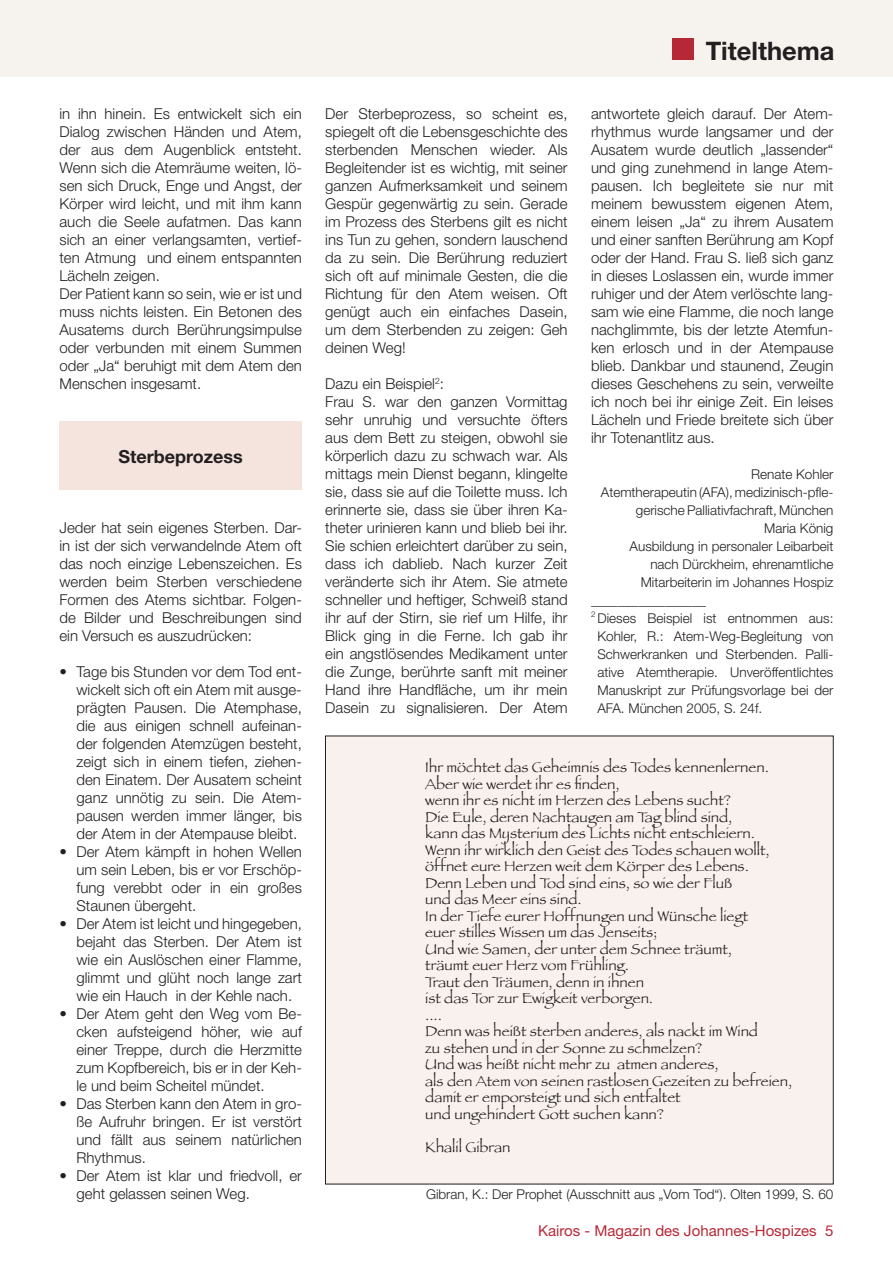
<style>
.page{position:relative;width:893px;height:1263px;background:#fff}
.page>*{position:absolute;margin:0;border:0;box-sizing:border-box;transform-origin:0 0}
.t1{font:700 25.5px "Helvetica Neue";color:#231f20}
.t2{font:700 18px "Helvetica Neue";color:#231f20}
.t3{font:300 15px/18px "Helvetica Neue";color:#231f20;text-align:justify}
.t4{font:15px/16.5px "Papyrus";color:#231f20}
.t5{font:15px "Helvetica Neue";color:#b72837}
.t6{font:300 13.5px/18px "Helvetica Neue";color:#231f20;text-align:right}
.t7{font:300 7.8px "Helvetica Neue";color:#231f20}
</style>
<div class="page">
<div style="left:0;top:0;width:893px;height:77px;background:#f6f3ef"></div>
<div style="left:672px;top:38px;width:21px;height:22px;background:#b72837"></div>
<div style="left:60px;top:422px;width:242px;height:68px;background:#f5e4de"></div>
<div style="left:325px;top:736px;width:508px;height:448px;background:#f9f1ee"></div>
<p class="t3" style="left:60px;top:104px;width:244px;text-align:left">in ihn hinein. Es entwickelt sich ein<br>Dialog zwischen Händen und Atem, der aus dem Augenblick entsteht.<br>Wenn sich die Atemräume weiten, lö&shy;sen sich Druck, Enge und Angst, der<br>Körper wird leicht, und mit ihm kann auch die Seele aufatmen. Das kann sich an einer verlangsamten, vertief&shy;ten Atmung und einem entspannten<br>Lächeln zeigen.<br>Der Patient kann so sein, wie er ist und muss nichts leisten. Ein Betonen des<br>Ausatems durch Berührungsimpulse oder verbunden mit einem Summen oder „Ja“ beruhigt mit dem Atem den<br>Menschen insgesamt.</p>
<p class="t2" style="left:119px;top:445px;width:126px">Sterbeprozess</p>
<p class="t3" style="left:60px;top:518px;width:244px">Jeder hat sein eigenes Sterben. Dar&shy;in ist der sich verwandelnde Atem oft das noch einzige Lebenszeichen. Es werden beim Sterben verschiedene Formen des Atems sichtbar. Folgen&shy;de Bilder und Beschreibungen sind ein Versuch es auszudrücken:</p>
<p class="t3" style="left:77px;top:662px;width:227px;text-indent:-17px">• Tage bis Stunden vor dem Tod ent&shy;wickelt sich oft ein Atem mit ausge&shy;prägten Pausen. Die Atemphase, die aus einigen schnell aufeinan&shy;der folgenden Atemzügen besteht, zeigt sich in einem tiefen, ziehen&shy;den Einatem. Der Ausatem scheint ganz unnötig zu sein. Die Atem&shy;pausen werden immer länger, bis der Atem in der Atempause bleibt.</p>
<p class="t3" style="left:77px;top:842px;width:227px;text-indent:-17px">• Der Atem kämpft in hohen Wellen um sein Leben, bis er vor Erschöp&shy;fung verebbt oder in ein großes Staunen übergeht.</p>
<p class="t3" style="left:77px;top:914px;width:227px;text-indent:-17px">• Der Atem ist leicht und hingegeben, bejaht das Sterben. Der Atem ist wie ein Auslöschen einer Flamme, glimmt und glüht noch lange zart wie ein Hauch in der Kehle nach.</p>
<p class="t3" style="left:77px;top:1004px;width:227px;text-indent:-17px">• Der Atem geht den Weg vom Be&shy;cken aufsteigend höher, wie auf einer Treppe, durch die Herzmitte zum Kopfbereich, bis er in der Keh&shy;le und beim Scheitel mündet.</p>
<p class="t3" style="left:77px;top:1094px;width:227px;text-indent:-17px">• Das Sterben kann den Atem in gro&shy;ße Aufruhr bringen. Er ist verstört und fällt aus seinem natürlichen Rhythmus.</p>
<p class="t3" style="left:77px;top:1166px;width:227px;text-indent:-17px">• Der Atem ist klar und friedvoll, er geht gelassen seinen Weg.</p>
<p class="t3" style="left:325px;top:104px;width:244px">Der Sterbeprozess, so scheint es, spiegelt oft die Lebensgeschichte des sterbenden Menschen wieder. Als Begleitender ist es wichtig, mit seiner ganzen Aufmerksamkeit und seinem Gespür gegenwärtig zu sein. Gerade im Prozess des Sterbens gilt es nicht ins Tun zu gehen, sondern lauschend da zu sein. Die Berührung reduziert sich oft auf minimale Gesten, die die Richtung für den Atem weisen. Oft genügt auch ein einfaches Dasein, um dem Sterbenden zu zeigen: Geh deinen Weg!</p>
<p class="t3" style="left:325px;top:374px;width:244px;text-align:left">Dazu ein Beispiel<sup>2</sup>:<br>Frau S. war den ganzen Vormittag sehr unruhig und versuchte öfters aus dem Bett zu steigen, obwohl sie körperlich dazu zu schwach war. Als mittags mein Dienst begann, klingelte sie, dass sie auf die Toilette muss. Ich erinnerte sie, dass sie über ihren Ka&shy;theter urinieren kann und blieb bei ihr.<br>Sie schien erleichtert darüber zu sein, dass ich dablieb. Nach kurzer Zeit veränderte sich ihr Atem. Sie atmete schneller und heftiger, Schweiß stand ihr auf der Stirn, sie rief um Hilfe, ihr Blick ging in die Ferne. Ich gab ihr ein angstlösendes Medikament unter die Zunge, berührte sanft mit meiner Hand ihre Handfläche, um ihr mein Dasein zu signalisieren. Der Atem</p>
<h1 class="t1" style="left:706px;top:35px;width:130px">Titelthema</h1>
<p class="t3" style="left:591px;top:104px;width:244px">antwortete gleich darauf. Der Atem&shy;rhythmus wurde langsamer und der Ausatem wurde deutlich „lassender“ und ging zunehmend in lange Atem&shy;pausen. Ich begleitete sie nur mit meinem bewusstem eigenen Atem, einem leisen „Ja“ zu ihrem Ausatem und einer sanften Berührung am Kopf oder der Hand. Frau S. ließ sich ganz in dieses Loslassen ein, wurde immer ruhiger und der Atem verlöschte lang&shy;sam wie eine Flamme, die noch lange nachglimmte, bis der letzte Atemfun&shy;ken erlosch und in der Atempause blieb. Dankbar und staunend, Zeugin dieses Geschehens zu sein, verweilte ich noch bei ihr einige Zeit. Ein leises Lächeln und Friede breitete sich über ihr Totenantlitz aus.</p>
<p class="t6" style="left:601px;top:465px;width:234px">Renate Kohler<br>Atemtherapeutin (AFA), medizinisch-pfle&shy;gerische Palliativfachraft, München<br>Maria König<br>Ausbildung in personaler Leibarbeit nach Dürckheim, ehrenamtliche<br>Mitarbeiterin im Johannes Hospiz</p>
<p class="t6" style="left:597px;top:591px;width:237px;text-align:left;text-indent:-6px">_________________<br>Dieses Beispiel ist entnommen aus:<br>Kohler, R.: Atem-Weg-Begleitung von Schwerkranken und Sterbenden. Palli&shy;ative Atemtherapie. Unveröffentlichtes Manuskript zur Prüfungsvorlage bei der AFA. München 2005, S. 24f.</p>
<p class="t7" style="left:591px;top:609px;width:6px">2</p>
<p class="t4" style="left:425px;top:759px;width:369px">Ihr möchtet das Geheimnis des Todes kennenlernen.<br>Aber wie werdet ihr es finden,<br>wenn ihr es nicht im Herzen des Lebens sucht?<br>Die Eule, deren Nachtaugen am Tag blind sind,<br>kann das Mysterium des Lichts nicht entschleiern.<br>Wenn ihr wirklich den Geist des Todes schauen wollt, öffnet eure Herzen weit dem Körper des Lebens.<br>Denn Leben und Tod sind eins, so wie der Fluß<br>und das Meer eins sind.<br>In der Tiefe eurer Hoffnungen und Wünsche liegt<br>euer stilles Wissen um das Jenseits;<br>Und wie Samen, der unter dem Schnee träumt,<br>träumt euer Herz vom Frühling.<br>Traut den Träumen, denn in ihnen<br>ist das Tor zur Ewigkeit verborgen.<br>....<br>Denn was heißt sterben anderes, als nackt im Wind<br>zu stehen und in der Sonne zu schmelzen?<br>Und was heißt nicht mehr zu atmen anderes,<br>als den Atem von seinen rastlosen Gezeiten zu befreien, damit er emporsteigt und sich entfaltet<br>und ungehindert Gott suchen kann?</p>
<p class="t4" style="left:425px;top:1138px;width:87px">Khalil Gibran</p>
<p class="t6" style="left:426px;top:1185px;width:409px">Gibran, K.: Der Prophet (Ausschnitt aus „Vom Tod“). Olten 1999, S. 60</p>
<p class="t5" style="left:538px;top:1222px;width:297px">Kairos - Magazin des Johannes-Hospizes 5</p>
</div>
